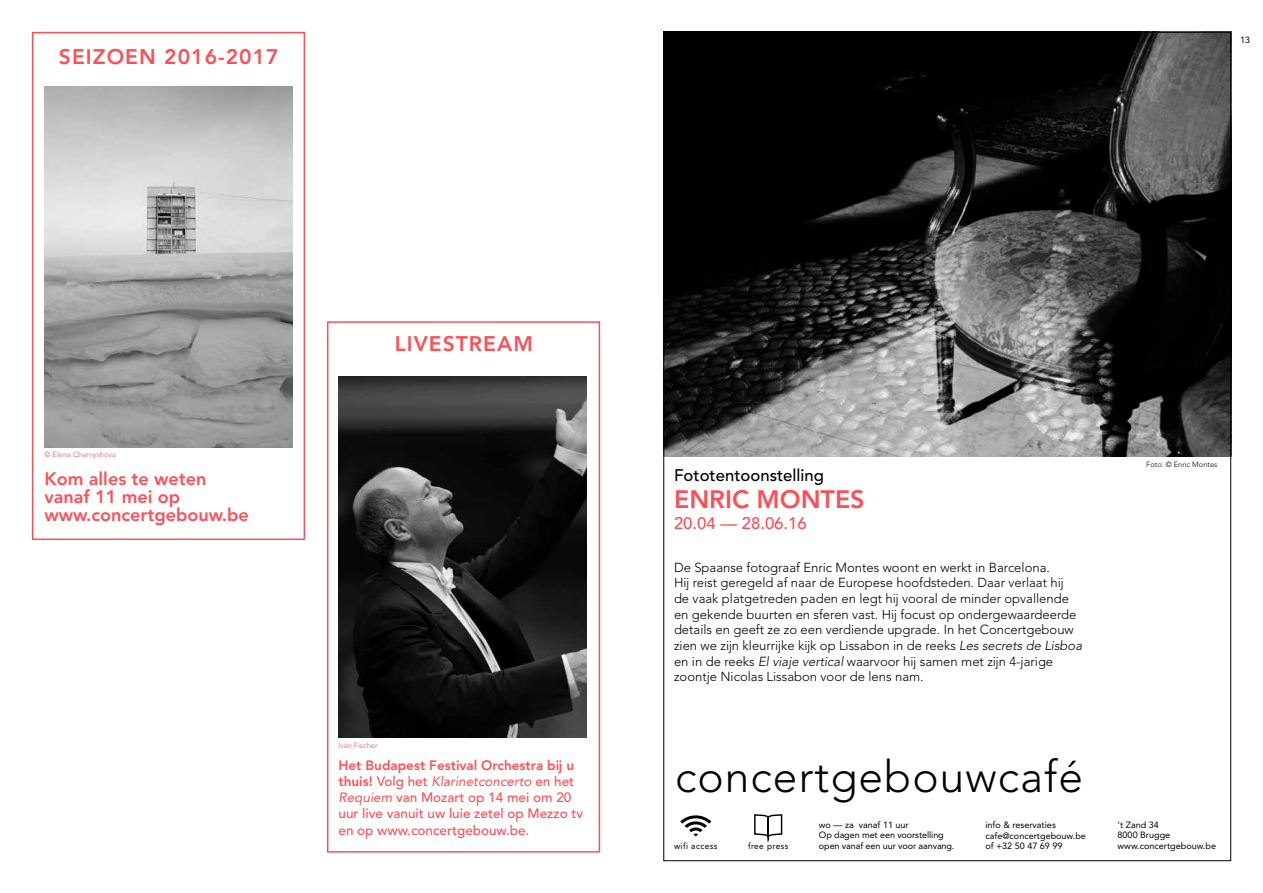
<style>
.page{position:relative;width:1263px;height:893px;background:#fff}
.page>*{position:absolute;margin:0;border:0;box-sizing:border-box;transform-origin:0 0}
.t1{font:300 44.25px "Avenir LT Pro";letter-spacing:.025em;color:#000}
.t2{font:800 25.05px "Avenir LT Pro";color:#fd4f57}
.t3{font:800 21px "Avenir LT Pro";letter-spacing:.05em;color:#fd4f57}
.t4{font:800 18px/18px "Avenir LT Pro";color:#fd4f57}
.t5{font:500 16.65px "Avenir LT Pro";color:#000}
.t6{font:500 16.65px "Avenir LT Pro";color:#fd4f57}
.t7{font:500 13.5px/16.2px "Avenir LT Pro";color:#fd4f57}
.t8{font:300 13.05px/15.6px "Avenir LT Pro";color:#000}
.t9{font:9px/10.8px "Avenir LT Pro";color:#000}
.t10{font:8.7px "Avenir LT Pro";letter-spacing:.05em;color:#000;scale:.96 1}
.t11{font:300 7.5px "Avenir LT Pro";color:#fd4f57}
.t12{font:300 7.5px "Avenir LT Pro";color:#000}
.s1{font-weight:800}
.s2{font-weight:400;font-style:italic}
.s3{font-style:italic}
</style>
<div class="page">
<img style="left:665px;top:34px;width:564px;height:423px">
<svg style="left:680px;top:815px;width:31px;height:21px"></svg>
<svg style="left:754px;top:814px;width:29px;height:24px"></svg>
<div style="left:32px;top:32px;width:273px;height:508px;border:2px solid #fd4f57"></div>
<div style="left:327px;top:321px;width:273px;height:532px;border:2px solid #fd4f57"></div>
<img style="left:45px;top:86px;width:247px;height:362px">
<img style="left:338px;top:376px;width:248px;height:362px">
<h3 class="t3" style="left:59px;top:44px;width:221px">SEIZOEN 2016-2017</h3>
<p class="t9" style="left:1240px;top:34px;width:12px">13</p>
<p class="t11" style="left:45px;top:450px;width:73px">© Elena Chernyshova</p>
<h3 class="t4" style="left:45px;top:470px;width:206px">Kom alles te weten vanaf 11 mei op www.concertgebouw.be</h3>
<h3 class="t3" style="left:395px;top:332px;width:139px">LIVESTREAM</h3>
<p class="t11" style="left:338px;top:741px;width:41px">Iván Fischer</p>
<p class="t7" style="left:338px;top:757px;width:246px"><span class="s1">Het Budapest Festival Orchestra bij u thuis!</span> Volg het <span class="s2">Klarinetconcerto</span> en het <span class="s2">Requiem</span> van Mozart op 14 mei om 20 uur live vanuit uw luie zetel op Mezzo tv en op www.concertgebouw.be.</p>
<p class="t5" style="left:674px;top:466px;width:152px">Fototentoonstelling</p>
<h2 class="t2" style="left:674px;top:485px;width:192px">ENRIC MONTES</h2>
<p class="t6" style="left:674px;top:514px;width:134px">20.04 — 28.06.16</p>
<p class="t8" style="left:674px;top:559px;width:410px">De Spaanse fotograaf Enric Montes woont en werkt in Barcelona.<br>Hij reist geregeld af naar de Europese hoofdsteden. Daar verlaat hij de vaak platgetreden paden en legt hij vooral de minder opvallende en gekende buurten en sferen vast. Hij focust op ondergewaardeerde details en geeft ze zo een verdiende upgrade. In het Concertgebouw zien we zijn kleurrijke kijk op Lissabon in de reeks <span class="s3">Les secrets de Lisboa </span>en in de reeks <span class="s3">El viaje vertical</span> waarvoor hij samen met zijn 4-jarige zoontje Nicolas Lissabon voor de lens nam.</p>
<h1 class="t1" style="left:675px;top:751px;width:409px">concertgebouwcafé</h1>
<p class="t10" style="left:674px;top:841px;width:47px">wifi access</p>
<p class="t9" style="left:819px;top:819px;width:137px">wo — za vanaf 11 uur<br>Op dagen met een voorstelling open vanaf een uur voor aanvang.</p>
<p class="t9" style="left:985px;top:819px;width:102px">info &amp; reservaties cafe@concertgebouw.be</p>
<p class="t10" style="left:748px;top:841px;width:44px">free press</p>
<p class="t9" style="left:985px;top:841px;width:79px">of +32 50 47 69 99</p>
<p class="t12" style="left:1146px;top:460px;width:73px">Foto: © Enric Montes</p>
<p class="t9" style="left:1117px;top:819px;width:100px">‘t Zand 34<br>8000 Brugge www.concertgebouw.be</p>
</div>
